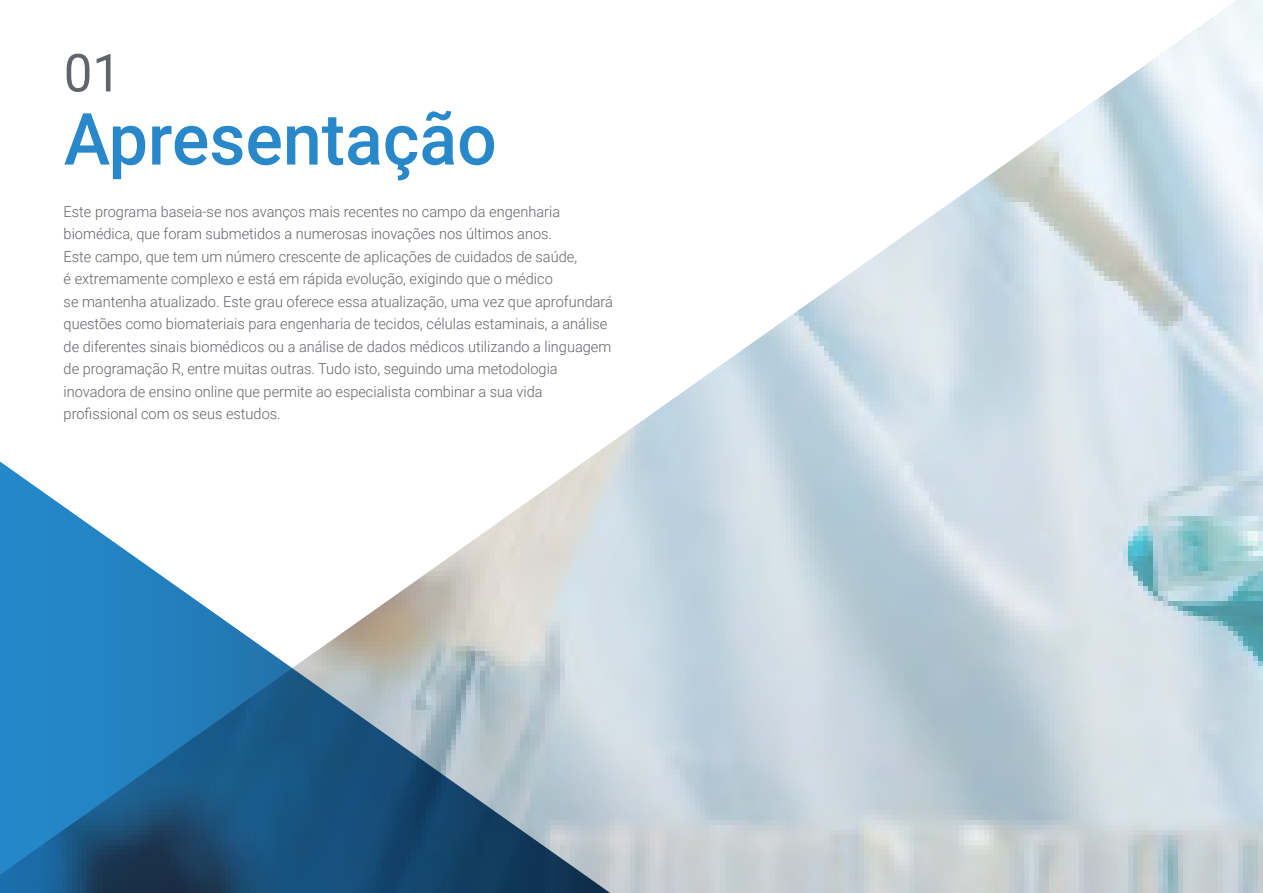
<style>
.page{position:relative;width:1263px;height:893px;background:#fff}
.page>*{position:absolute;margin:0;border:0;box-sizing:border-box;transform-origin:0 0}
.t1{font:500 72px "Roboto";color:#2988c9}
.t2{font:52.5px "Roboto";color:#61646a}
.t3{font:300 15px/22.5px "Roboto";color:#61646a}
</style>
<div class="page">
<img style="left:607px;top:0;width:656px;height:893px">
<svg style="left:0;top:446px;width:640px;height:447px"></svg>
<h2 class="t2" style="left:64px;top:36px;width:59px">01</h2>
<h1 class="t1" style="left:64px;top:89px;width:435px">Apresentação</h1>
<p class="t3" style="left:64px;top:200px;width:551px">Este programa baseia-se nos avanços mais recentes no campo da engenharia biomédica, que foram submetidos a numerosas inovações nos últimos anos.<br>Este campo, que tem um número crescente de aplicações de cuidados de saúde,<br>é extremamente complexo e está em rápida evolução, exigindo que o médico<br>se mantenha atualizado. Este grau oferece essa atualização, uma vez que aprofundará questões como biomateriais para engenharia de tecidos, células estaminais, a análise de diferentes sinais biomédicos ou a análise de dados médicos utilizando a linguagem de programação R, entre muitas outras. Tudo isto, seguindo uma metodologia inovadora de ensino online que permite ao especialista combinar a sua vida profissional com os seus estudos.</p>
</div>
